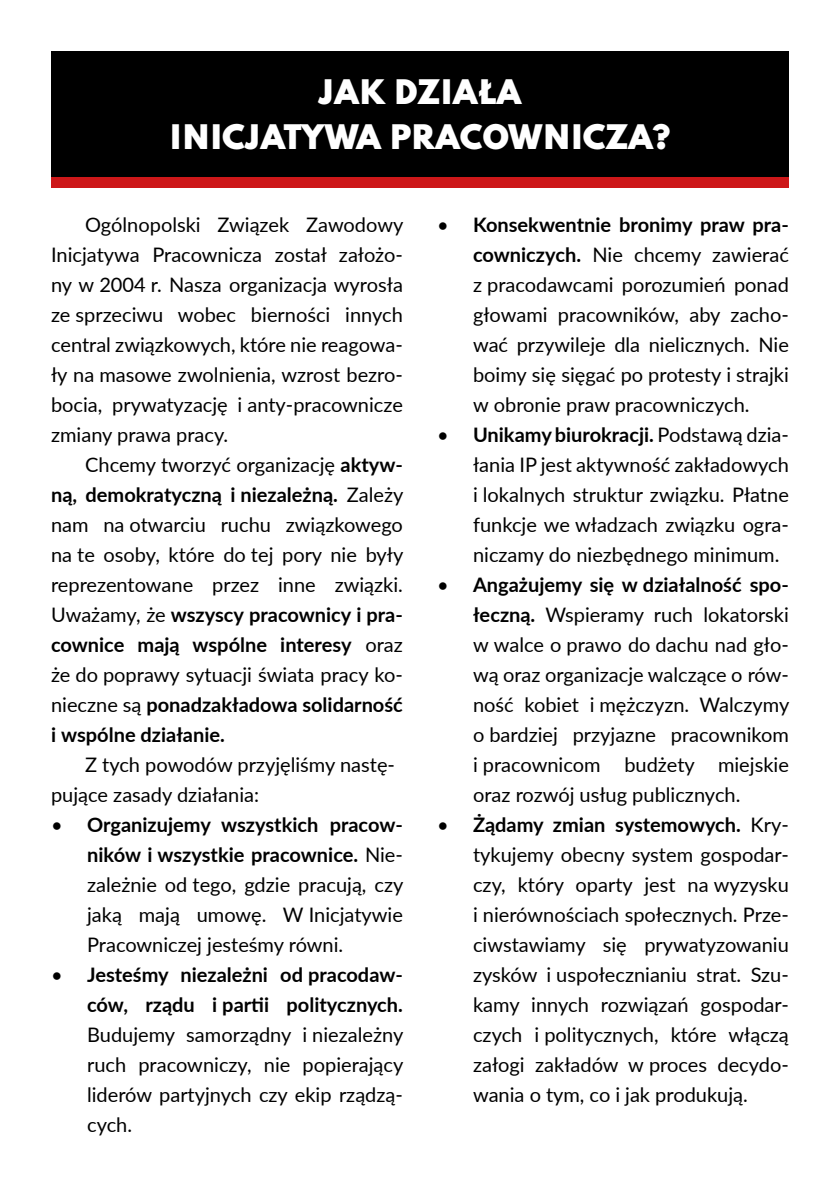
<style>
.page{position:relative;width:840px;height:1191px;background:#fff}
.page>*{position:absolute;margin:0;border:0;box-sizing:border-box;transform-origin:0 0}
.t1{font:900 30px/45px "Spartan";color:#fff;text-align:center}
.t2{font:20px/30px "Lato";color:#000;text-align:justify}
.t3{font:700 20px/30px "Lato";color:#000;text-align:right}
.s1{font-weight:700}
.s2{font-weight:400}
</style>
<div class="page">
<div style="left:51px;top:51px;width:737px;height:136px;background:#000"></div>
<div style="left:51px;top:177px;width:737px;height:10px;background:#cd1719"></div>
<h1 class="t1" style="left:169px;top:69px;width:502px">JAK DZIAŁA<br>INICJATYWA PRACOWNICZA?</h1>
<p class="t2" style="left:51px;top:208px;width:353px;text-indent:34px">Ogólnopolski Związek Zawodowy Inicjatywa Pracownicza został założo&shy;ny w 2004 r. Nasza organizacja wyrosła ze sprzeciwu wobec bierności innych central związkowych, które nie reagowa&shy;ły na masowe zwolnienia, wzrost bezro&shy;bocia, prywatyzację i anty-pracownicze zmiany prawa pracy.</p>
<p class="t2" style="left:51px;top:448px;width:353px;text-indent:34px">Chcemy tworzyć organizację <span class="s1">aktyw&shy;ną, demokratyczną i niezależną.</span> Zależy nam na otwarciu ruchu związkowego na te osoby, które do tej pory nie były reprezentowane przez inne związki.<br>Uważamy, że <span class="s1">wszyscy pracownicy i pra&shy;cownice mają wspólne interesy</span> oraz że do poprawy sytuacji świata pracy ko&shy;nieczne są <span class="s1">ponadzakładowa solidarność i wspólne działanie.</span></p>
<p class="t2" style="left:51px;top:748px;width:345px;text-indent:34px">Z tych powodów przyjęliśmy nastę&shy;pujące zasady działania:</p>
<p class="t2" style="left:87px;top:808px;width:317px;text-indent:-36px">• <span class="s1">Organizujemy wszystkich pracow&shy;ników i wszystkie pracownice.</span> Nie&shy;zależnie od tego, gdzie pracują, czy jaką mają umowę. W Inicjatywie Pracowniczej jesteśmy równi.</p>
<p class="t3" style="left:51px;top:958px;width:353px"><span class="s2">•</span> Jesteśmy niezależni od pracodaw&shy;ców, rządu i partii politycznych.</p>
<p class="t2" style="left:87px;top:1018px;width:317px">Budujemy samorządny i niezależny ruch pracowniczy, nie popierający liderów partyjnych czy ekip rządzą&shy;cych.</p>
<p class="t2" style="left:473px;top:208px;width:317px;text-indent:-36px">• <span class="s1">Konsekwentnie bronimy praw pra&shy;cowniczych.</span> Nie chcemy zawierać z pracodawcami porozumień ponad głowami pracowników, aby zacho&shy;wać przywileje dla nielicznych. Nie boimy się sięgać po protesty i strajki w obronie praw pracowniczych.</p>
<p class="t2" style="left:473px;top:418px;width:317px;text-indent:-36px">• <span class="s1">Unikamy biurokracji.</span> Podstawą dzia&shy;łania IP jest aktywność zakładowych i lokalnych struktur związku. Płatne funkcje we władzach związku ogra&shy;niczamy do niezbędnego minimum.</p>
<p class="t2" style="left:473px;top:568px;width:317px;text-indent:-36px">• <span class="s1">Angażujemy się w działalność spo&shy;łeczną.</span> Wspieramy ruch lokatorski w walce o prawo do dachu nad gło&shy;wą oraz organizacje walczące o rów&shy;ność kobiet i mężczyzn. Walczymy o bardziej przyjazne pracownikom i pracownicom budżety miejskie oraz rozwój usług publicznych.</p>
<p class="t2" style="left:473px;top:808px;width:317px;text-indent:-36px">• <span class="s1">Żądamy zmian systemowych.</span> Kry&shy;tykujemy obecny system gospodar&shy;czy, który oparty jest na wyzysku i nierównościach społecznych. Prze&shy;ciwstawiamy się prywatyzowaniu zysków i uspołecznianiu strat. Szu&shy;kamy innych rozwiązań gospodar&shy;czych i politycznych, które włączą załogi zakładów w proces decydo&shy;wania o tym, co i jak produkują.</p>
</div>
